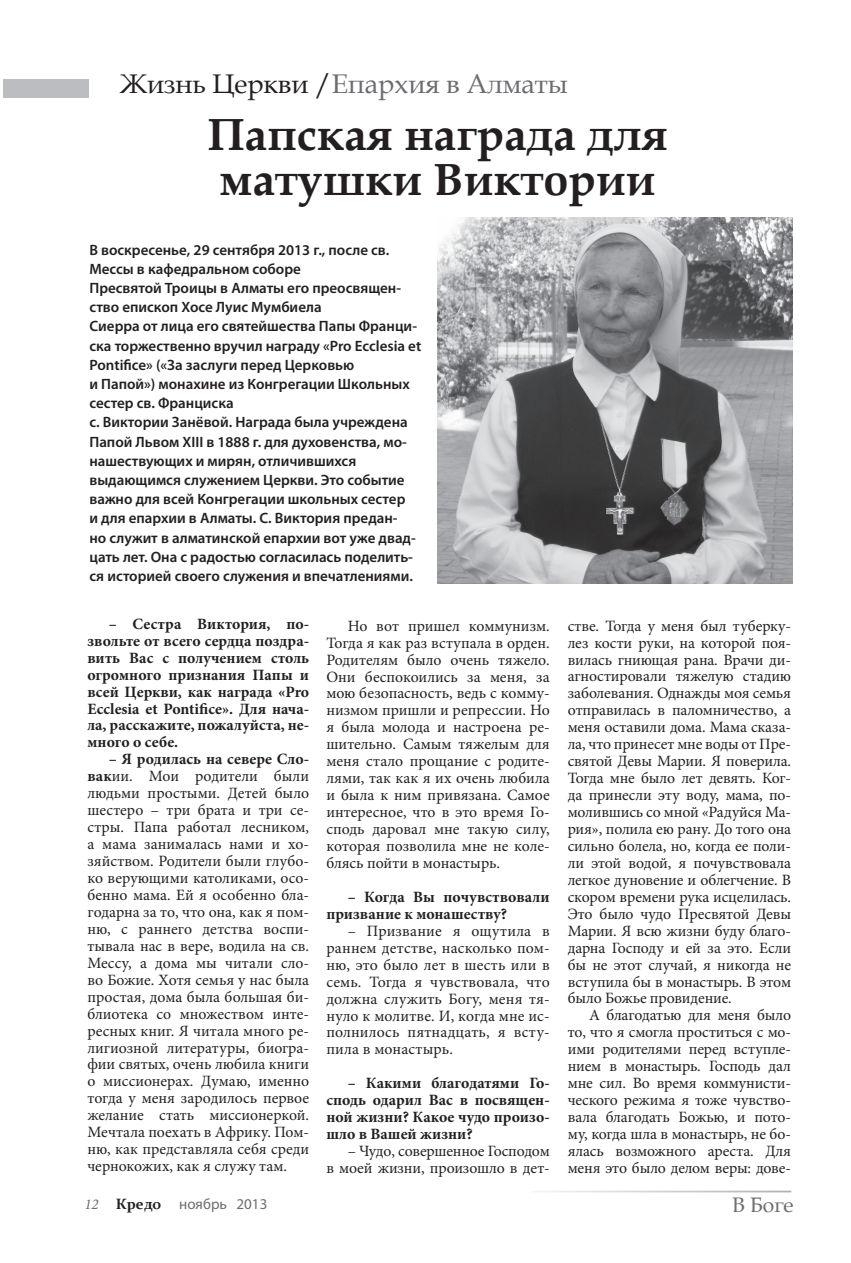
<style>
.page{position:relative;width:851px;height:1263px;background:#fff}
.page>*{position:absolute;margin:0;border:0;box-sizing:border-box;transform-origin:0 0}
.t1{font:700 45px/45px "Book Antiqua";color:#231f20}
.t2{font:27px "Book Antiqua";color:#6c6d70}
.t3{font:21px "Book Antiqua";color:#6c6d70}
.t4{font:15.75px/17px "Minion Pro";letter-spacing:-.005em;color:#231f20;text-align:justify}
.t5{font:700 15.75px/17px "Minion Pro";color:#231f20;text-align:justify}
.t6{font:600 15px/19.2px "Myriad Pro";color:#231f20}
.t7{font:15px "Myriad Pro";color:#6c6d70}
.s1{color:#231f20}
.s2{font-weight:700}
.s3{font-family:"Minion Pro";font-style:italic}
.s4{font-family:"Constantia";font-weight:700;color:#231f20}
</style>
<div class="page">
<div style="left:3px;top:79px;width:86px;height:18px;background:#bcbdc0"></div>
<img style="left:437px;top:217px;width:355px;height:366px">
<h2 class="t2" style="left:120px;top:65px;width:449px"><span class="s1">Жизнь Церкви /</span>Епархия в Алматы</h2>
<h1 class="t1" style="left:207px;top:112px;width:462px">Папская награда для матушки Виктории</h1>
<p class="t6" style="left:89px;top:239px;width:333px">В воскресенье, 29 сентября 2013 г., после св.<br>Мессы в кафедральном соборе<br>Пресвятой Троицы в Алматы его преосвящен&shy;ство епископ Хосе Луис Мумбиела<br>Сиерра от лица его святейшества Папы Франци&shy;ска торжественно вручил награду «Pro Ecclesia et Pontifice» («За заслуги перед Церковью<br>и Папой») монахине из Конгрегации Школьных сестер св. Франциска<br>с. Виктории Занёвой. Награда была учреждена Папой Львом XIII в 1888 г. для духовенства, мо&shy;нашествующих и мирян, отличившихся выдающимся служением Церкви. Это событие важно для всей Конгрегации школьных сестер<br>и для епархии в Алматы. С. Виктория предан-<br>но служит в алматинской епархии вот уже двад&shy;цать лет. Она с радостью согласилась поделить&shy;ся историей своего служения и впечатлениями.</p>
<p class="t5" style="left:87px;top:615px;width:223px;text-indent:21px">– Сестра Виктория, по&shy;звольте от всего сердца поздра&shy;вить Вас с получением столь огромного признания Папы и всей Церкви, как награда «Pro Ecclesia et Pontifice». Для нача&shy;ла, расскажите, пожалуйста, не&shy;много о себе.</p>
<p class="t4" style="left:87px;top:751px;width:223px;text-indent:21px"><span class="s2">– Я родилась на севере Сло&shy;вак</span>ии. Мои родители были людьми простыми. Детей было шестеро – три брата и три се&shy;стры. Папа работал лесником, а мама занималась нами и хо&shy;зяйством. Родители были глубо&shy;ко верующими католиками, осо&shy;бенно мама. Ей я особенно бла&shy;годарна за то, что она, как я пом&shy;ню, с раннего детства воспи&shy;тывала нас в вере, водила на св.<br>Мессу, а дома мы читали сло&shy;во Божие. Хотя семья у нас была простая, дома была большая би&shy;блиотека со множеством инте&shy;ресных книг. Я читала много ре&shy;лигиозной литературы, биогра&shy;фии святых, очень любила книги о миссионерах. Думаю, именно тогда у меня зародилось первое желание стать миссионеркой.<br>Мечтала поехать в Африку. Пом&shy;ню, как представляла себя среди чернокожих, как я служу там.</p>
<p class="t4" style="left:326px;top:617px;width:225px;text-indent:21px">Но вот пришел коммунизм.<br>Тогда я как раз вступала в орден.<br>Родителям было очень тяжело.<br>Они беспокоились за меня, за мою безопасность, ведь с комму&shy;низмом пришли и репрессии. Но я была молода и настроена ре&shy;шительно. Самым тяжелым для меня стало прощание с родите&shy;лями, так как я их очень любила и была к ним привязана. Самое интересное, что в это время Го&shy;сподь даровал мне такую силу, которая позволила мне не коле&shy;блясь пойти в монастырь.</p>
<p class="t5" style="left:326px;top:888px;width:225px;text-indent:21px">– Когда Вы почувствовали призвание к монашеству?</p>
<p class="t4" style="left:326px;top:922px;width:225px;text-indent:21px">– Призвание я ощутила в раннем детстве, насколько пом&shy;ню, это было лет в шесть или в семь. Тогда я чувствовала, что должна служить Богу, меня тя&shy;нуло к молитве. И, когда мне ис&shy;полнилось пятнадцать, я всту&shy;пила в монастырь.</p>
<p class="t5" style="left:326px;top:1074px;width:225px;text-indent:21px">– Какими благодатями Го&shy;сподь одарил Вас в посвящен&shy;ной жизни? Какое чудо произо&shy;шло в Вашей жизни?</p>
<p class="t4" style="left:326px;top:1143px;width:225px;text-align:right">– Чудо, совершенное Господом<br>в моей жизни, произошло в дет-</p>
<p class="t4" style="left:567px;top:617px;width:225px">стве. Тогда у меня был туберку&shy;лез кости руки, на которой поя&shy;вилась гниющая рана. Врачи ди&shy;агностировали тяжелую стадию заболевания. Однажды моя семья отправилась в паломничество, а меня оставили дома. Мама сказа&shy;ла, что принесет мне воды от Пре&shy;святой Девы Марии. Я поверила.<br>Тогда мне было лет девять. Ког&shy;да принесли эту воду, мама, по&shy;молившись со мной «Радуйся Ма&shy;рия», полила ею рану. До того она сильно болела, но, когда ее поли&shy;ли этой водой, я почувствовала легкое дуновение и облегчение. В скором времени рука исцелилась.<br>Это было чудо Пресвятой Девы Марии. Я всю жизни буду благо&shy;дарна Господу и ей за это. Если бы не этот случай, я никогда не вступила бы в монастырь. В этом было Божье провидение.</p>
<p class="t4" style="left:567px;top:1007px;width:225px;text-indent:21px">А благодатью для меня было то, что я смогла проститься с мо&shy;ими родителями перед вступле&shy;нием в монастырь. Господь дал мне сил. Во время коммунисти&shy;ческого режима я тоже чувство&shy;вала благодать Божью, и пото&shy;му, когда шла в монастырь, не бо&shy;ялась возможного ареста. Для меня это было делом веры: дове-</p>
<p class="t7" style="left:84px;top:1195px;width:184px"><span class="s3">12</span> <span class="s4">Кредо</span> ноябрь 2013</p>
<h3 class="t3" style="left:731px;top:1190px;width:63px">В Боге</h3>
</div>
